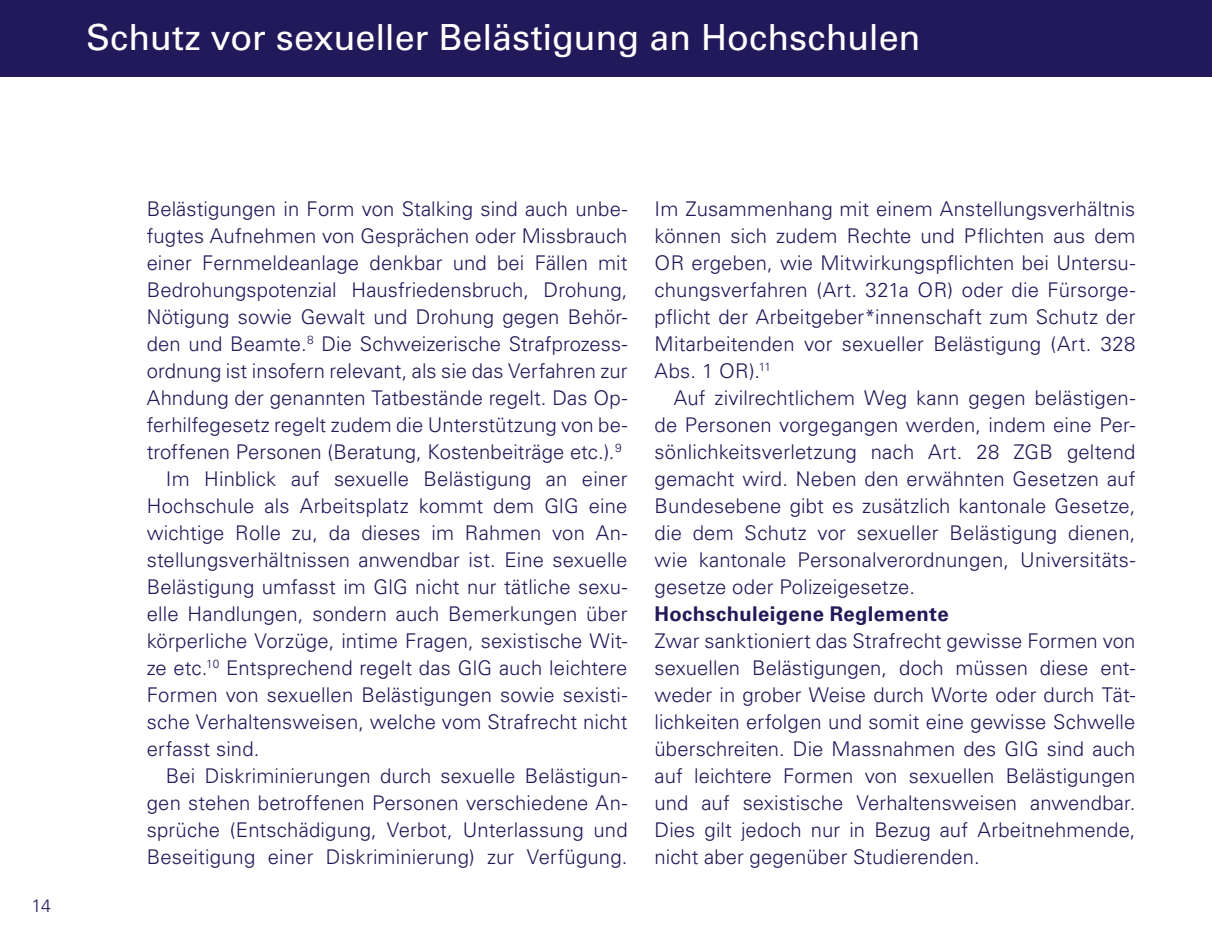
<style>
.page{position:relative;width:1212px;height:944px;background:#fff}
.page>*{position:absolute;margin:0;border:0;box-sizing:border-box;transform-origin:0 0}
.t1{font:36px "Univers LT Std";letter-spacing:-.005em;color:#fff}
.t2{font:300 20.25px/27px "Univers LT Std";letter-spacing:.005em;color:#211959;text-align:justify}
.t3{font:700 20.25px "Univers LT Std";letter-spacing:.02em;color:#211959}
.t4{font:300 18px "Univers LT Std";color:#211959}
</style>
<div class="page">
<div style="left:0;top:0;width:1212px;height:77px;background:#211959"></div>
<h1 class="t1" style="left:86px;top:15px;width:836px">Schutz vor sexueller Belästigung an Hochschulen</h1>
<p class="t4" style="left:32px;top:895px;width:21px">14</p>
<p class="t2" style="left:147px;top:195px;width:482px">Belästigungen in Form von Stalking sind auch unbe-</p>
<p class="t2" style="left:147px;top:222px;width:482px">fugtes Aufnehmen von Gesprächen oder Missbrauch</p>
<p class="t2" style="left:147px;top:249px;width:482px">einer Fernmeldeanlage denkbar und bei Fällen mit</p>
<p class="t2" style="left:147px;top:276px;width:482px">Bedrohungspotenzial Hausfriedensbruch, Drohung,</p>
<p class="t2" style="left:147px;top:303px;width:482px">Nötigung sowie Gewalt und Drohung gegen Behör-</p>
<p class="t2" style="left:147px;top:330px;width:482px">den und Beamte.<sup>8</sup> Die Schweizerische Strafprozess-</p>
<p class="t2" style="left:147px;top:357px;width:482px">ordnung ist insofern relevant, als sie das Verfahren zur</p>
<p class="t2" style="left:147px;top:384px;width:482px">Ahndung der genannten Tatbestände regelt. Das Op-</p>
<p class="t2" style="left:147px;top:411px;width:482px">ferhilfegesetz regelt zudem die Unterstützung von be-</p>
<p class="t2" style="left:147px;top:438px;width:476px">troffenen Personen (Beratung, Kostenbeiträge etc.).<sup>9</sup></p>
<p class="t2" style="left:166px;top:465px;width:463px">Im Hinblick auf sexuelle Belästigung an einer</p>
<p class="t2" style="left:147px;top:492px;width:482px">Hochschule als Arbeitsplatz kommt dem GlG eine</p>
<p class="t2" style="left:147px;top:519px;width:482px">wichtige Rolle zu, da dieses im Rahmen von An-</p>
<p class="t2" style="left:147px;top:546px;width:482px">stellungsverhältnissen anwendbar ist. Eine sexuelle</p>
<p class="t2" style="left:147px;top:573px;width:482px">Belästigung umfasst im GlG nicht nur tätliche sexu-</p>
<p class="t2" style="left:147px;top:600px;width:482px">elle Handlungen, sondern auch Bemerkungen über</p>
<p class="t2" style="left:147px;top:627px;width:482px">körperliche Vorzüge, intime Fragen, sexistische Wit-</p>
<p class="t2" style="left:147px;top:654px;width:482px">ze etc.<sup>10</sup> Entsprechend regelt das GlG auch leichtere</p>
<p class="t2" style="left:147px;top:681px;width:482px">Formen von sexuellen Belästigungen sowie sexisti-</p>
<p class="t2" style="left:147px;top:708px;width:482px">sche Verhaltensweisen, welche vom Strafrecht nicht</p>
<p class="t2" style="left:147px;top:735px;width:114px">erfasst sind.</p>
<p class="t2" style="left:166px;top:762px;width:463px">Bei Diskriminierungen durch sexuelle Belästigun-</p>
<p class="t2" style="left:147px;top:789px;width:482px">gen stehen betroffenen Personen verschiedene An-</p>
<p class="t2" style="left:147px;top:816px;width:482px">sprüche (Entschädigung, Verbot, Unterlassung und</p>
<p class="t2" style="left:147px;top:843px;width:482px">Beseitigung einer Diskriminierung) zur Verfügung.</p>
<p class="t2" style="left:654px;top:195px;width:482px">Im Zusammenhang mit einem Anstellungsverhältnis können sich zudem Rechte und Pflichten aus dem OR ergeben, wie Mitwirkungspflichten bei Untersu&shy;chungsverfahren (Art. 321a OR) oder die Fürsorge&shy;pflicht der Arbeitgeber*innenschaft zum Schutz der Mitarbeitenden vor sexueller Belästigung (Art. 328<br>Abs. 1 OR).<sup>11</sup></p>
<p class="t2" style="left:654px;top:384px;width:482px;text-indent:19px">Auf zivilrechtlichem Weg kann gegen belästigen&shy;de Personen vorgegangen werden, indem eine Per&shy;sönlichkeitsverletzung nach Art. 28 ZGB geltend gemacht wird. Neben den erwähnten Gesetzen auf Bundesebene gibt es zusätzlich kantonale Gesetze, die dem Schutz vor sexueller Belästigung dienen, wie kantonale Personalverordnungen, Universitäts&shy;gesetze oder Polizeigesetze.</p>
<p class="t3" style="left:654px;top:602px;width:296px">Hochschuleigene Reglemente</p>
<p class="t2" style="left:654px;top:627px;width:482px">Zwar sanktioniert das Strafrecht gewisse Formen von sexuellen Belästigungen, doch müssen diese ent&shy;weder in grober Weise durch Worte oder durch Tät&shy;lichkeiten erfolgen und somit eine gewisse Schwelle überschreiten. Die Massnahmen des GlG sind auch auf leichtere Formen von sexuellen Belästigungen und auf sexistische Verhaltensweisen anwendbar.<br>Dies gilt jedoch nur in Bezug auf Arbeitnehmende, nicht aber gegenüber Studierenden.</p>
</div>
